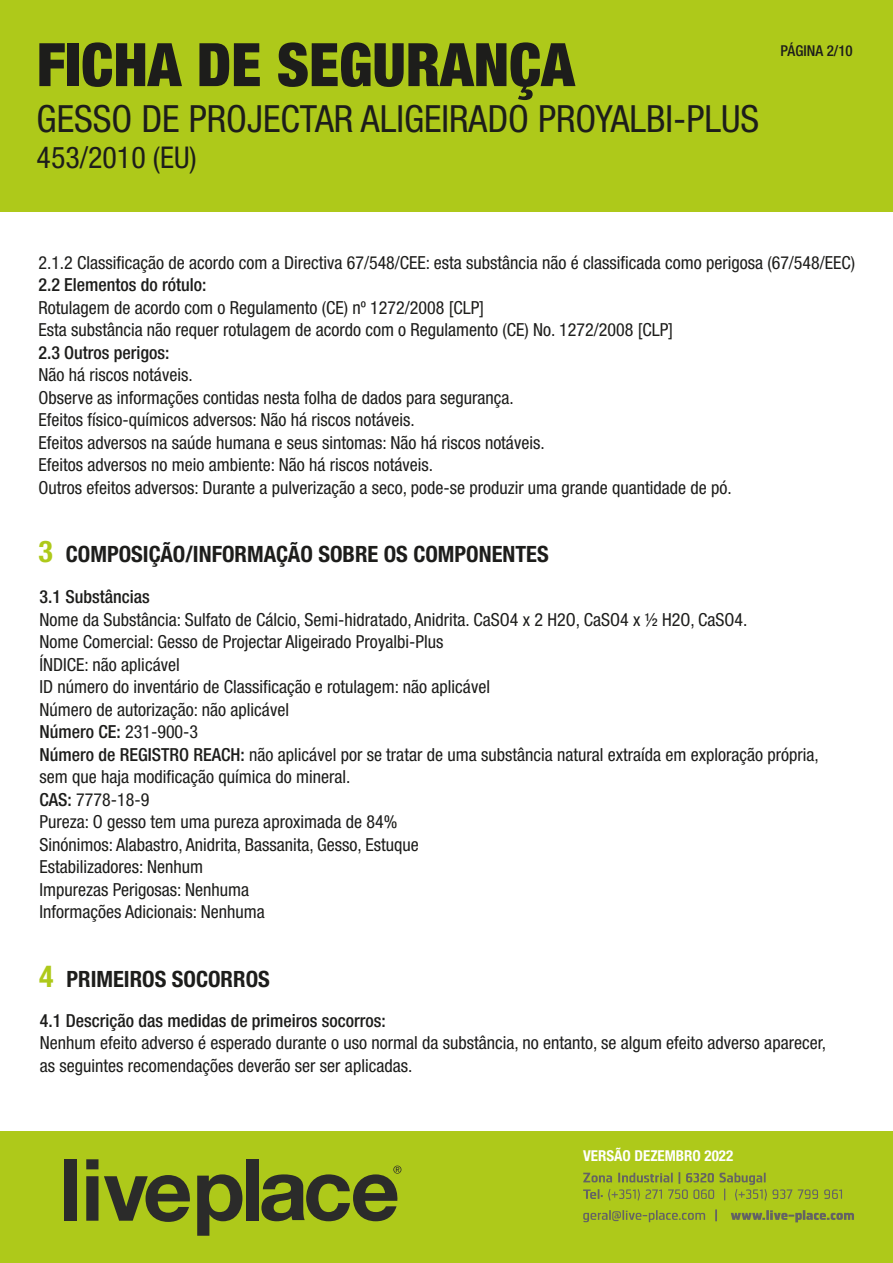
<style>
.page{position:relative;width:893px;height:1263px;background:#fff}
.page>*{position:absolute;margin:0;border:0;box-sizing:border-box;transform-origin:0 0}
.t1{font:900 condensed 60px "Helvetica Neue LT Pro";color:#1d1d1b}
.t2{font:condensed 37.5px "Helvetica Neue LT Pro";color:#1d1d1b}
.t3{font:condensed 30px "Helvetica Neue LT Pro";color:#1d1d1b}
.t4{font:700 condensed 22.5px "Helvetica Neue LT Pro";color:#1d1d1b}
.t5{font:condensed 18px/22.5px "Helvetica Neue LT Pro";color:#1d1d1b}
.t6{font:500 condensed 18px "Helvetica Neue LT Pro";color:#1d1d1b}
.t7{font:700 condensed 15px "Helvetica Neue LT Pro";color:#fff}
.t8{font:500 condensed 15px "Helvetica Neue LT Pro";color:#1d1d1b}
.s1{font-size:30px;color:#aec91a}
.s2{font-weight:500}
</style>
<div class="page">
<div style="left:0;top:0;width:893px;height:212px;background:#aec91a"></div>
<div style="left:0;top:1131px;width:893px;height:132px;background:#aec91a"></div>
<div style="left:64px;top:1159px;width:12px;height:62px;background:#2b2b2a"></div>
<svg style="left:86px;top:1159px;width:12px;height:62px"></svg>
<svg style="left:104px;top:1175px;width:86px;height:47px"></svg>
<svg style="left:197px;top:1174px;width:45px;height:62px"></svg>
<div style="left:247px;top:1159px;width:12px;height:62px;background:#2b2b2a"></div>
<svg style="left:261px;top:1165px;width:140px;height:56px"></svg>
<svg style="left:583px;top:1172px;width:131px;height:29px"></svg>
<svg style="left:720px;top:1173px;width:98px;height:28px"></svg>
<svg style="left:824px;top:1189px;width:18px;height:10px"></svg>
<svg style="left:583px;top:1209px;width:134px;height:13px"></svg>
<svg style="left:731px;top:1210px;width:123px;height:12px"></svg>
<h1 class="t1" style="left:37px;top:28px;width:539px">FICHA DE SEGURANÇA</h1>
<h2 class="t2" style="left:37px;top:97px;width:724px">GESSO DE PROJECTAR ALIGEIRADO PROYALBI-PLUS</h2>
<h3 class="t3" style="left:37px;top:140px;width:162px">453/2010 (EU)</h3>
<p class="t8" style="left:781px;top:41px;width:74px">PÁGINA 2/10</p>
<p class="t5" style="left:38px;top:251px;width:818px">2.1.2 Classificação de acordo com a Directiva 67/548/CEE: esta substância não é classificada como perigosa (67/548/EEC)</p>
<p class="t6" style="left:38px;top:274px;width:170px">2.2 Elementos do rótulo:</p>
<p class="t5" style="left:38px;top:296px;width:636px">Rotulagem de acordo com o Regulamento (CE) nº 1272/2008 [CLP]<br>Esta substância não requer rotulagem de acordo com o Regulamento (CE) No. 1272/2008 [CLP]</p>
<p class="t6" style="left:38px;top:342px;width:133px">2.3 Outros perigos:</p>
<p class="t5" style="left:38px;top:363px;width:695px">Não há riscos notáveis.<br>Observe as informações contidas nesta folha de dados para segurança.<br>Efeitos físico-químicos adversos: Não há riscos notáveis.<br>Efeitos adversos na saúde humana e seus sintomas: Não há riscos notáveis.<br>Efeitos adversos no meio ambiente: Não há riscos notáveis.<br>Outros efeitos adversos: Durante a pulverização a seco, pode-se produzir uma grande quantidade de pó.</p>
<p class="t4" style="left:39px;top:540px;width:512px"><span class="s1">3</span> COMPOSIÇÃO/INFORMAÇÃO SOBRE OS COMPONENTES</p>
<p class="t6" style="left:40px;top:586px;width:112px">3.1 Substâncias</p>
<p class="t5" style="left:40px;top:608px;width:781px">Nome da Substância: Sulfato de Cálcio, Semi-hidratado, Anidrita. CaSO4 x 2 H2O, CaSO4 x ½ H2O, CaSO4.<br>Nome Comercial: Gesso de Projectar Aligeirado Proyalbi-Plus<br>ÍNDICE: não aplicável<br>ID número do inventário de Classificação e rotulagem: não aplicável<br>Número de autorização: não aplicável<br><span class="s2">Número CE:</span> 231-900-3<br><span class="s2">Número de REGISTRO REACH:</span> não aplicável por se tratar de uma substância natural extraída em exploração própria, sem que haja modificação química do mineral.<br><span class="s2">CAS:</span> 7778-18-9<br>Pureza: O gesso tem uma pureza aproximada de 84%<br>Sinónimos: Alabastro, Anidrita, Bassanita, Gesso, Estuque<br>Estabilizadores: Nenhum<br>Impurezas Perigosas: Nenhuma<br>Informações Adicionais: Nenhuma</p>
<p class="t4" style="left:39px;top:966px;width:232px"><span class="s1">4</span> PRIMEIROS SOCORROS</p>
<p class="t6" style="left:40px;top:1010px;width:348px">4.1 Descrição das medidas de primeiros socorros:</p>
<p class="t5" style="left:40px;top:1031px;width:788px">Nenhum efeito adverso é esperado durante o uso normal da substância, no entanto, se algum efeito adverso aparecer, as seguintes recomendações deverão ser ser aplicadas.</p>
<p class="t7" style="left:583px;top:1146px;width:152px">VERSÃO DEZEMBRO 2022</p>
</div>
